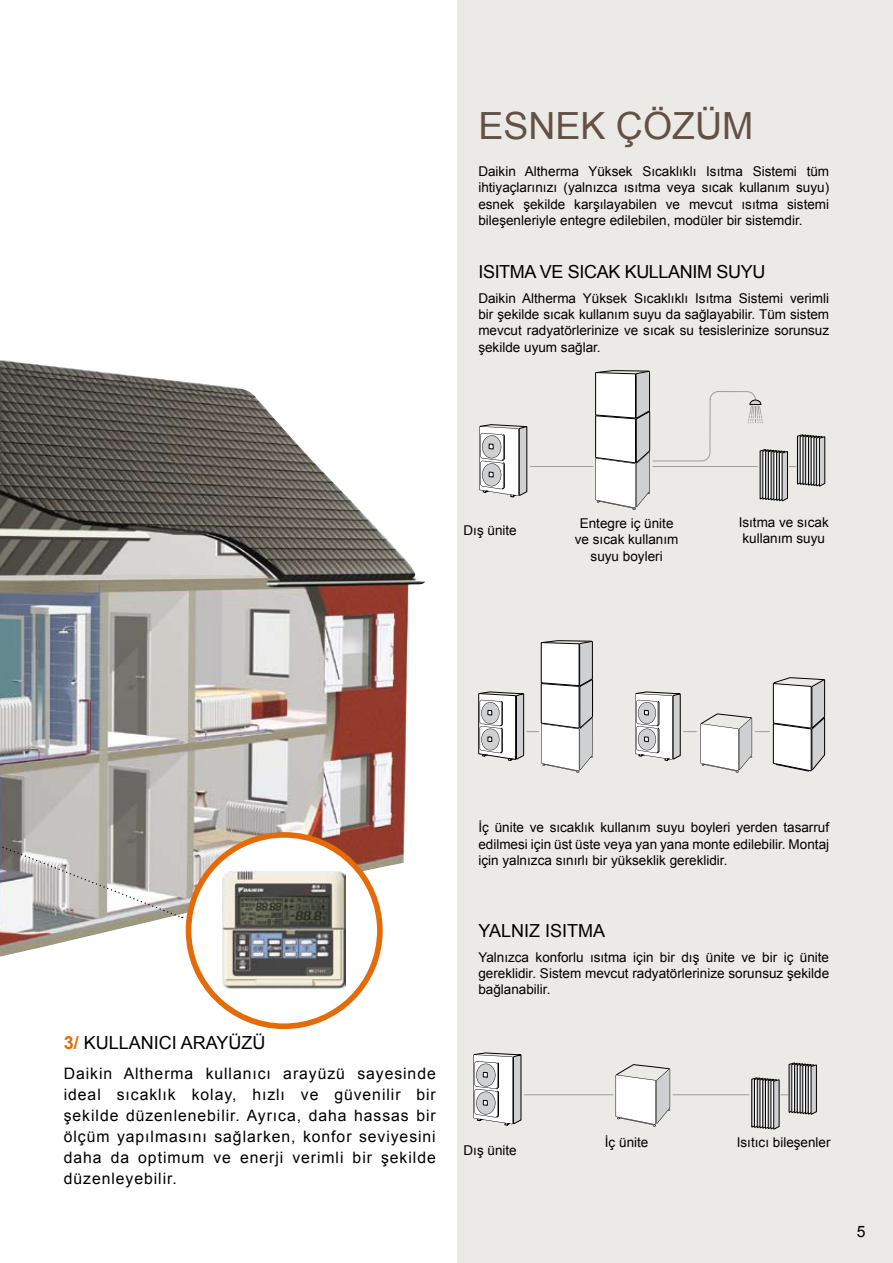
<style>
.page{position:relative;width:893px;height:1263px;background:#fff}
.page>*{position:absolute;margin:0;border:0;box-sizing:border-box;transform-origin:0 0}
.t1{font:37.5px "Arial";color:#635147}
.t2{font:18px "Arial";letter-spacing:-.01em;color:#000}
.t3{font:15.75px/21px "Arial";letter-spacing:.06em;color:#000;text-align:justify}
.t4{font:13.5px/16.2px "Arial";color:#000;text-align:justify}
.s1{font-weight:700;color:#e46b09}
</style>
<div class="page">
<div style="left:457px;top:0;width:436px;height:1263px;background:#eceae6"></div>
<img style="left:0;top:360px;width:426px;height:597px">
<svg style="left:0;top:832px;width:183px;height:86px;background:#b9b7b4"></svg>
<div style="left:189px;top:835px;width:191px;height:191px;background:#fff;border-radius:50%"></div>
<img style="left:223px;top:872px;width:122px;height:117px">
<div style="left:186px;top:832px;width:197px;height:197px;border:6px solid #e46b09;border-radius:50%"></div>
<hr style="left:524px;top:1262px;width:63px;height:1px;background:#9c9d9f">
<hr style="left:640px;top:1262px;width:115px;height:1px;background:#9c9d9f">
<svg style="left:640px;top:1262px;width:16px;height:1px"></svg>
<hr style="left:673px;top:1094px;width:76px;height:1px;background:#9c9d9f">
<hr style="left:524px;top:1094px;width:89px;height:1px;background:#9c9d9f">
<svg style="left:751px;top:1062px;width:66px;height:67px"></svg>
<svg style="left:616px;top:1064px;width:54px;height:62px"></svg>
<svg style="left:473px;top:1053px;width:48px;height:73px;background:#cacaca"></svg>
<hr style="left:530px;top:466px;width:63px;height:1px;background:#9c9d9f">
<hr style="left:530px;top:365px;width:89px;height:1px;background:#9c9d9f">
<svg style="left:479px;top:424px;width:48px;height:74px;background:#cacaca"></svg>
<svg style="left:595px;top:365px;width:230px;height:145px"></svg>
<hr style="left:647px;top:636px;width:109px;height:1px;background:#9c9d9f">
<svg style="left:647px;top:636px;width:15px;height:1px"></svg>
<hr style="left:537px;top:636px;width:84px;height:1px;background:#9c9d9f">
<svg style="left:478px;top:640px;width:115px;height:133px"></svg>
<svg style="left:635px;top:677px;width:190px;height:96px"></svg>
<h1 class="t1" style="left:478px;top:101px;width:277px">ESNEK ÇÖZÜM</h1>
<p class="t4" style="left:478px;top:163px;width:352px">Daikin Altherma Yüksek Sıcaklıklı Isıtma Sistemi tüm ihtiyaçlarınızı (yalnızca ısıtma veya sıcak kullanım suyu) esnek şekilde karşılayabilen ve mevcut ısıtma sistemi bileşenleriyle entegre edilebilen, modüler bir sistemdir.</p>
<h2 class="t2" style="left:478px;top:260px;width:289px">ISITMA VE SICAK KULLANIM SUYU</h2>
<p class="t4" style="left:478px;top:290px;width:352px">Daikin Altherma Yüksek Sıcaklıklı Isıtma Sistemi verimli bir şekilde sıcak kullanım suyu da sağlayabilir. Tüm sistem mevcut radyatörlerinize ve sıcak su tesislerinize sorunsuz şekilde uyum sağlar.</p>
<p class="t4" style="left:463px;top:522px;width:55px">Dış ünite</p>
<p class="t4" style="left:575px;top:515px;width:105px;text-align:center">Entegre iç ünite ve sıcak kullanım suyu boyleri</p>
<p class="t4" style="left:739px;top:514px;width:92px">Isıtma ve sıcak kullanım suyu</p>
<h2 class="t2" style="left:64px;top:1031px;width:203px"><span class="s1">3/</span> KULLANICI ARAYÜZÜ</h2>
<p class="t3" style="left:64px;top:1063px;width:374px">Daikin Altherma kullanıcı arayüzü sayesinde ideal sıcaklık kolay, hızlı ve güvenilir bir şekilde düzenlenebilir. Ayrıca, daha hassas bir ölçüm yapılmasını sağlarken, konfor seviyesini daha da optimum ve enerji verimli bir şekilde düzenleyebilir.</p>
<p class="t4" style="left:478px;top:820px;width:352px">İç ünite ve sıcaklık kullanım suyu boyleri yerden tasarruf edilmesi için üst üste veya yan yana monte edilebilir. Montaj için yalnızca sınırlı bir yükseklik gereklidir.</p>
<h2 class="t2" style="left:478px;top:919px;width:128px">YALNIZ ISITMA</h2>
<p class="t4" style="left:478px;top:949px;width:352px">Yalnızca konforlu ısıtma için bir dış ünite ve bir iç ünite gereklidir. Sistem mevcut radyatörlerinize sorunsuz şekilde bağlanabilir.</p>
<p class="t4" style="left:463px;top:1142px;width:55px">Dış ünite</p>
<p class="t4" style="left:605px;top:1135px;width:45px">İç ünite</p>
<p class="t4" style="left:737px;top:1135px;width:95px">Isıtıcı bileşenler</p>
<p class="t3" style="left:857px;top:1221px;width:10px">5</p>
</div>
